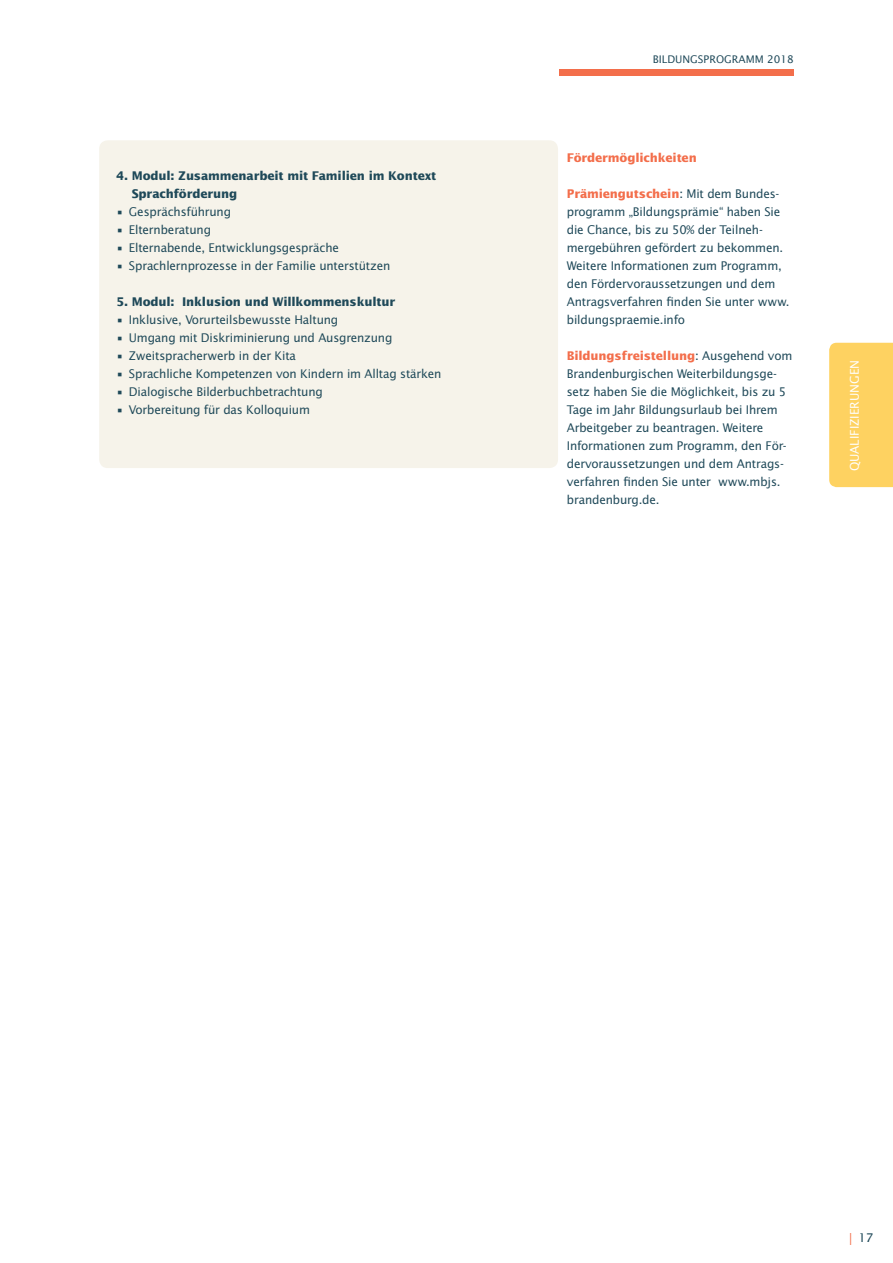
<style>
.page{position:relative;width:893px;height:1263px;background:#fff}
.page>*{position:absolute;margin:0;border:0;box-sizing:border-box;transform-origin:0 0}
.t1{font:12px/18px "Lucida Sans Std";letter-spacing:-.015em;color:#1f4959}
.t2{font:700 12px/18px "Lucida Sans Std";letter-spacing:-.015em;color:#1f4959}
.t3{font:700 12px "Lucida Sans Std";letter-spacing:-.015em;color:#f36e4b}
.t4{font:12px "Lucida Sans Std";color:#fff}
.t5{font:10.5px "Lucida Sans Std";color:#1f4959}
.s1{font-weight:700;color:#f36e4b}
.s2{color:#f36e4b}
</style>
<div class="page">
<div style="left:559px;top:69px;width:235px;height:6px;background:#f36e4b"></div>
<div style="left:99px;top:140px;width:459px;height:328px;background:#f6f3ea;border-radius:9px"></div>
<div style="left:829px;top:343px;width:64px;height:144px;background:#fed261"></div>
<p class="t2" style="left:132px;top:167px;width:306px;text-indent:-16px">4. modul: zusammenarbeit mit Familien im Kontext sprachförderung</p>
<p class="t1" style="left:116px;top:203px;width:116px">• Gesprächsführung</p>
<p class="t1" style="left:116px;top:221px;width:96px">• Elternberatung</p>
<p class="t1" style="left:116px;top:239px;width:224px">• Elternabende, Entwicklungsgespräche</p>
<p class="t1" style="left:116px;top:257px;width:276px">• Sprachlernprozesse in der Familie unterstützen</p>
<p class="t2" style="left:116px;top:293px;width:281px">5. modul: inklusion und Willkommenskultur</p>
<p class="t1" style="left:116px;top:311px;width:224px">• Inklusive, Vorurteilsbewusste Haltung</p>
<p class="t1" style="left:116px;top:329px;width:278px">• Umgang mit Diskriminierung und Ausgrenzung</p>
<p class="t1" style="left:116px;top:347px;width:181px">• Zweitspracherwerb in der Kita</p>
<p class="t1" style="left:116px;top:365px;width:327px">• Sprachliche Kompetenzen von Kindern im Alltag stärken</p>
<p class="t1" style="left:116px;top:383px;width:208px">• Dialogische Bilderbuchbetrachtung</p>
<p class="t1" style="left:116px;top:401px;width:195px">• Vorbereitung für das Kolloquium</p>
<p class="t5" style="left:653px;top:53px;width:142px">BILDUNGSPROGRAMM 2018</p>
<p class="t3" style="left:567px;top:151px;width:131px">Fördermöglichkeiten</p>
<p class="t1" style="left:567px;top:185px;width:224px"><span class="s1">Prämiengutschein</span>: Mit dem Bundes&shy;programm „Bildungsprämie“ haben Sie die Chance, bis zu 50% der Teilneh&shy;mergebühren gefördert zu bekommen.<br>Weitere Informationen zum Programm, den Fördervoraussetzungen und dem Antragsverfahren finden Sie unter www. bildungspraemie.info</p>
<p class="t1" style="left:567px;top:347px;width:227px"><span class="s1">bildungsfreistellung</span>: Ausgehend vom Brandenburgischen Weiterbildungsge&shy;setz haben Sie die Möglichkeit, bis zu 5<br>Tage im Jahr Bildungsurlaub bei Ihrem Arbeitgeber zu beantragen. Weitere Informationen zum Programm, den För&shy;dervoraussetzungen und dem Antrags&shy;verfahren finden Sie unter www.mbjs. brandenburg.de.</p>
<p class="t4" style="left:848px;top:471px;width:113px;rotate:-90deg">QUALIFIZIERUNGEN</p>
<p class="t1" style="left:849px;top:1228px;width:26px"><span class="s2">|</span> 17</p>
</div>
